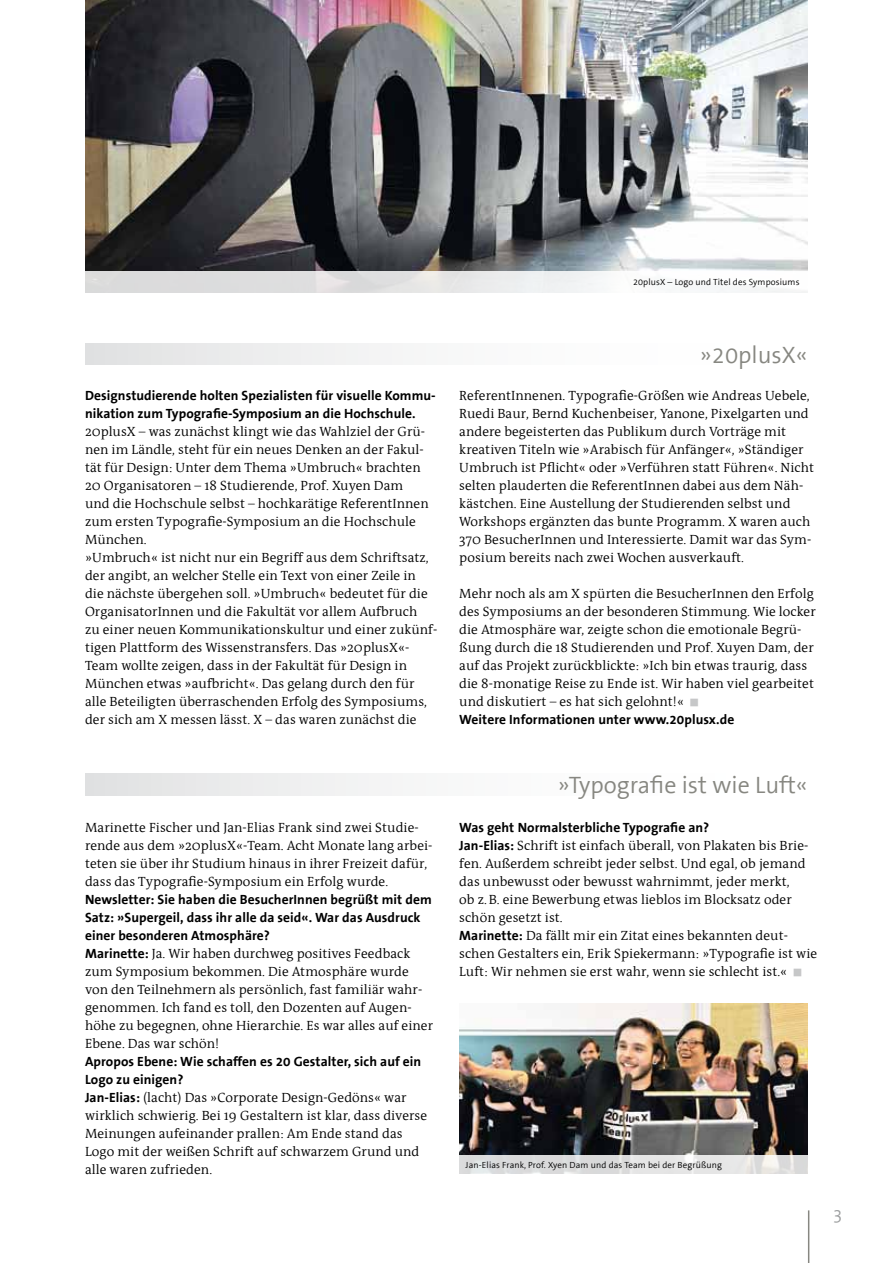
<style>
.page{position:relative;width:893px;height:1263px;background:#fff}
.page>*{position:absolute;margin:0;border:0;box-sizing:border-box;transform-origin:0 0}
.t1{font:24px "FHM The Sans";color:#878781}
.t2{font:18px "FHM The Sans";color:#9c9e9f}
.t3{font:13.5px/18px "FHM Antiqua";letter-spacing:.005em;color:#000}
.t4{font:700 13.5px/18px "FHM Antiqua";letter-spacing:.005em;color:#000}
.t5{font:9px "FHM The Sans";letter-spacing:.015em;color:#000}
.s1{font-weight:700}
.s2{color:#c6c7c8}
</style>
<div class="page">
<hr style="left:808px;top:1210px;width:1px;height:53px;background:#878781">
<img style="left:85px;top:0;width:723px;height:271px">
<div style="left:84px;top:271px;width:725px;height:22px;background:linear-gradient(to right,#d4d4d5,#feffff)"></div>
<div style="left:85px;top:343px;width:723px;height:21px;background:linear-gradient(to right,#e4e5e6,#fff)"></div>
<div style="left:85px;top:774px;width:723px;height:21px;background:linear-gradient(to right,#e4e5e6,#fff)"></div>
<img style="left:459px;top:1003px;width:349px;height:152px">
<svg style="left:459px;top:1155px;width:349px;height:19px;fill:#dddfdf"></svg>
<p class="t5" style="left:633px;top:277px;width:168px">20plusX – Logo und Titel des Symposiums</p>
<p class="t4" style="left:85px;top:387px;width:352px">Designstudierende holten Spezialisten für visuelle Kommu&shy;nikation zum Typografie-Symposium an die Hochschule.</p>
<p class="t3" style="left:85px;top:423px;width:354px">20plusX – was zunächst klingt wie das Wahlziel der Grü&shy;nen im Ländle, steht für ein neues Denken an der Fakul&shy;tät für Design: Unter dem Thema »Umbruch« brachten 20 Organisatoren – 18 Studierende, Prof. Xuyen Dam<br>und die Hochschule selbst – hochkarätige ReferentInnen zum ersten Typografie-Symposium an die Hochschule München.<br>»Umbruch« ist nicht nur ein Begriff aus dem Schriftsatz, der angibt, an welcher Stelle ein Text von einer Zeile in die nächste übergehen soll. »Umbruch« bedeutet für die OrganisatorInnen und die Fakultät vor allem Aufbruch<br>zu einer neuen Kommunikationskultur und einer zukünf&shy;tigen Plattform des Wissenstransfers. Das »20plusX«- Team wollte zeigen, dass in der Fakultät für Design in München etwas »aufbricht«. Das gelang durch den für alle Beteiligten überraschenden Erfolg des Symposiums, der sich am X messen lässt. X – das waren zunächst die</p>
<p class="t3" style="left:85px;top:819px;width:349px">Marinette Fischer und Jan-Elias Frank sind zwei Studie&shy;rende aus dem »20plusX«-Team. Acht Monate lang arbei&shy;teten sie über ihr Studium hinaus in ihrer Freizeit dafür, dass das Typografie-Symposium ein Erfolg wurde.</p>
<p class="t3" style="left:85px;top:891px;width:350px"><span class="s1">Newsletter: Sie haben die BesucherInnen begrüßt mit dem Satz: »Supergeil, dass ihr alle da seid«. War das Ausdruck einer besonderen Atmosphäre?<br>Marinette:</span> Ja. Wir haben durchweg positives Feedback zum Symposium bekommen. Die Atmosphäre wurde von den Teilnehmern als persönlich, fast familiär wahr&shy;genommen. Ich fand es toll, den Dozenten auf Augen&shy;höhe zu begegnen, ohne Hierarchie. Es war alles auf einer Ebene. Das war schön!</p>
<p class="t3" style="left:85px;top:1053px;width:344px"><span class="s1">Apropos Ebene: Wie schaffen es 20 Gestalter, sich auf ein Logo zu einigen?<br>Jan-Elias:</span> (lacht) Das »Corporate Design-Gedöns« war wirklich schwierig. Bei 19 Gestaltern ist klar, dass diverse Meinungen aufeinander prallen: Am Ende stand das Logo mit der weißen Schrift auf schwarzem Grund und alle waren zufrieden.</p>
<h1 class="t1" style="left:700px;top:342px;width:110px">»20plusX«</h1>
<p class="t3" style="left:459px;top:387px;width:356px">ReferentInnenen. Typografie-Größen wie Andreas Uebele, Ruedi Baur, Bernd Kuchenbeiser, Yanone, Pixelgarten und andere begeisterten das Publikum durch Vorträge mit kreativen Titeln wie »Arabisch für Anfänger«, »Ständiger Umbruch ist Pflicht« oder »Verführen statt Führen«. Nicht selten plauderten die ReferentInnen dabei aus dem Näh&shy;kästchen. Eine Austellung der Studierenden selbst und Workshops ergänzten das bunte Programm. X waren auch 370 BesucherInnen und Interessierte. Damit war das Sym&shy;posium bereits nach zwei Wochen ausverkauft.</p>
<p class="t3" style="left:459px;top:585px;width:358px">Mehr noch als am X spürten die BesucherInnen den Erfolg des Symposiums an der besonderen Stimmung. Wie locker die Atmosphäre war, zeigte schon die emotionale Begrü&shy;ßung durch die 18 Studierenden und Prof. Xuyen Dam, der auf das Projekt zurückblickte: »Ich bin etwas traurig, dass die 8-monatige Reise zu Ende ist. Wir haben viel gearbeitet und diskutiert – es hat sich gelohnt!« <span class="s2">■<br></span><span class="s1">Weitere Informationen unter www.20plusx.de</span></p>
<h1 class="t1" style="left:558px;top:773px;width:252px">»Typografie ist wie Luft«</h1>
<p class="t3" style="left:459px;top:819px;width:359px"><span class="s1">Was geht Normalsterbliche Typografie an?<br>Jan-Elias:</span> Schrift ist einfach überall, von Plakaten bis Brie&shy;fen. Außerdem schreibt jeder selbst. Und egal, ob jemand das unbewusst oder bewusst wahrnimmt, jeder merkt,<br>ob z. B. eine Bewerbung etwas lieblos im Blocksatz oder schön gesetzt ist.<br><span class="s1">Marinette:</span> Da fällt mir ein Zitat eines bekannten deut&shy;schen Gestalters ein, Erik Spiekermann: »Typografie ist wie Luft: Wir nehmen sie erst wahr, wenn sie schlecht ist.« <span class="s2">■</span></p>
<p class="t5" style="left:466px;top:1160px;width:258px">Jan-Elias Frank, Prof. Xyen Dam und das Team bei der Begrüßung</p>
<h2 class="t2" style="left:833px;top:1206px;width:11px">3</h2>
</div>
